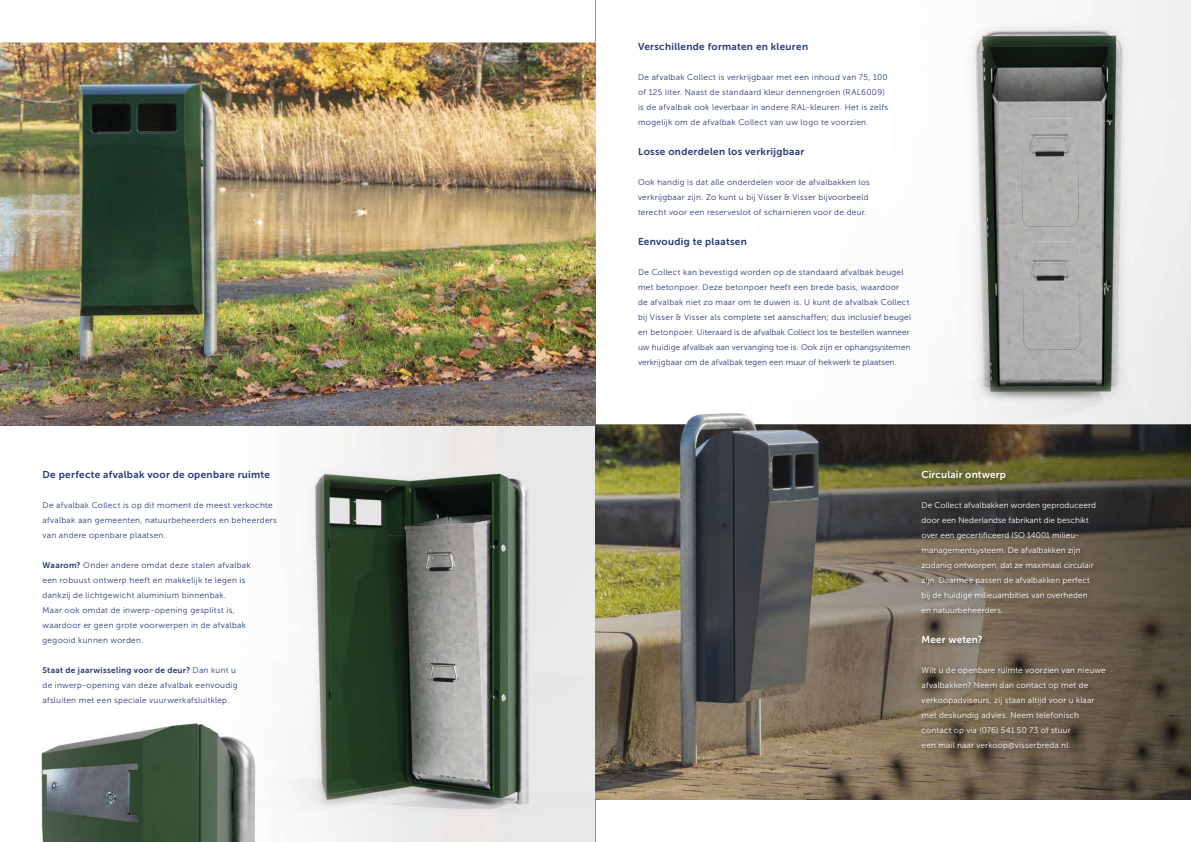
<style>
.page{position:relative;width:1191px;height:842px;background:#fff}
.page>*{position:absolute;margin:0;border:0;box-sizing:border-box;transform-origin:0 0}
.t1{font:10px "Museo Sans 700";letter-spacing:.03em;color:#243a79}
.t2{font:10px "Museo Sans 700";letter-spacing:.01em;color:#fff}
.t3{font:8.2px/15px "Museo Sans 300";letter-spacing:.035em;color:#243a79}
.t4{font:8.2px/15px "Museo Sans 300";letter-spacing:.01em;color:#fff}
.t5{font:8.2px "Museo Sans 700";letter-spacing:.035em;color:#243a79}
.s1{font-family:"Museo Sans 700"}
.s2{font-family:"Museo Sans 300"}
</style>
<div class="page">
<img style="left:713px;top:0;width:478px;height:414px">
<img style="left:0;top:43px;width:595px;height:799px">
<hr style="left:595px;top:0;width:1px;height:842px;background:#213b74">
<img style="left:595px;top:414px;width:596px;height:385px">
<div style="left:921px;top:469px;width:190px;height:286px;background:#231f20;opacity:.5"></div>
<p class="t1" style="left:43px;top:469px;width:229px">De perfecte afvalbak voor de openbare ruimte</p>
<p class="t3" style="left:43px;top:497px;width:236px">De afvalbak Collect is op dit moment de meest verkochte afvalbak aan gemeenten, natuurbeheerders en beheerders van andere openbare plaatsen.</p>
<p class="t3" style="left:43px;top:557px;width:210px"><span class="s1">Waarom?</span> Onder andere omdat deze stalen afvalbak een robuust ontwerp heeft en makkelijk te legen is dankzij de lichtgewicht aluminium binnenbak.<br>Maar ook omdat de inwerp-opening gesplitst is, waardoor er geen grote voorwerpen in de afvalbak gegooid kunnen worden.</p>
<p class="t5" style="left:43px;top:665px;width:195px">Staat de jaarwisseling voor de deur? <span class="s2">Dan kunt u</span></p>
<p class="t3" style="left:43px;top:677px;width:196px">de inwerp-opening van deze afvalbak eenvoudig afsluiten met een speciale vuurwerkafsluitklep.</p>
<p class="t1" style="left:638px;top:41px;width:172px">Verschillende formaten en kleuren</p>
<p class="t3" style="left:638px;top:70px;width:251px">De afvalbak Collect is verkrijgbaar met een inhoud van 75, 100 of 125 liter. Naast de standaard kleur dennengroen (RAL6009) is de afvalbak ook leverbaar in andere RAL-kleuren. Het is zelfs mogelijk om de afvalbak Collect van uw logo te voorzien.</p>
<p class="t1" style="left:638px;top:146px;width:168px">Losse onderdelen los verkrijgbaar</p>
<p class="t3" style="left:638px;top:175px;width:233px">Ook handig is dat alle onderdelen voor de afvalbakken los verkrijgbaar zijn. Zo kunt u bij Visser &amp; Visser bijvoorbeeld terecht voor een reserveslot of scharnieren voor de deur.</p>
<p class="t1" style="left:638px;top:236px;width:110px">Eenvoudig te plaatsen</p>
<p class="t3" style="left:638px;top:265px;width:275px">De Collect kan bevestigd worden op de standaard afvalbak beugel met betonpoer. Deze betonpoer heeft een brede basis, waardoor<br>de afvalbak niet zo maar om te duwen is. U kunt de afvalbak Collect bij Visser &amp; Visser als complete set aanschaffen; dus inclusief beugel en betonpoer. Uiteraard is de afvalbak Collect los te bestellen wanneer uw huidige afvalbak aan vervanging toe is. Ook zijn er ophangsystemen verkrijgbaar om de afvalbak tegen een muur of hekwerk te plaatsen.</p>
<p class="t2" style="left:921px;top:469px;width:86px">Circulair ontwerp</p>
<p class="t4" style="left:921px;top:497px;width:176px">De Collect afvalbakken worden geproduceerd door een Nederlandse fabrikant die beschikt over een gecertificeerd ISO 14001 milieu&shy;managementsysteem. De afvalbakken zijn zodanig ontworpen, dat ze maximaal circulair zijn. Daarmee passen de afvalbakken perfect bij de huidige milieuambities van overheden en natuurbeheerders.</p>
<p class="t2" style="left:921px;top:634px;width:63px">Meer weten?</p>
<p class="t4" style="left:921px;top:662px;width:186px">Wilt u de openbare ruimte voorzien van nieuwe afvalbakken? Neem dan contact op met de verkoopadviseurs, zij staan altijd voor u klaar met deskundig advies. Neem telefonisch contact op via (076) 541 50 73 of stuur<br>een mail naar verkoop@visserbreda.nl.</p>
</div>
